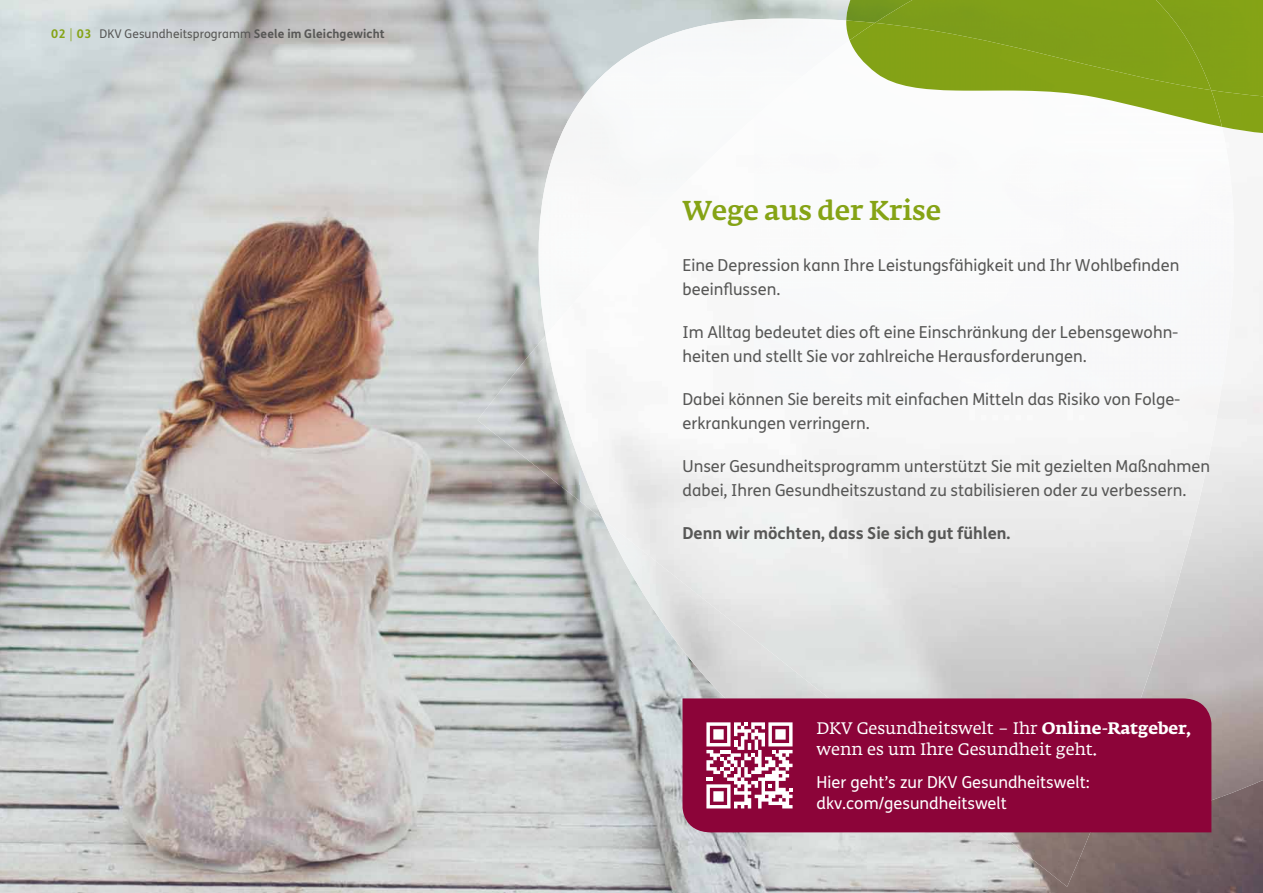
<style>
.page{position:relative;width:1263px;height:893px;background:#fff}
.page>*{position:absolute;margin:0;border:0;box-sizing:border-box;transform-origin:0 0}
.t1{font:500 27px "Fedra Serif A Pro";color:#85a315}
.t2{font:16.5px/23.9px "FS Me";color:#575756}
.t3{font:16.5px/21px "Fedra Serif A Pro";color:#fff}
.t4{font:16.5px/21px "FS Me";color:#fff}
.t5{font:700 16.5px "FS Me";color:#575756}
.t6{font:12px "FS Me";letter-spacing:.01em;color:#575756}
.s1{font-weight:700;color:#85a315}
.s2{font-weight:300;color:#85a315}
.s3{font-weight:700}
</style>
<div class="page">
<img style="left:0;top:0;width:1263px;height:893px">
<img style="left:591px;top:19px;width:255px;height:100px">
<img style="left:539px;top:86px;width:52px;height:249px">
<img style="left:1221px;top:133px;width:42px;height:665px">
<img style="left:591px;top:119px;width:110px;height:51px">
<img style="left:591px;top:170px;width:58px;height:51px">
<img style="left:591px;top:221px;width:6px;height:50px">
<img style="left:591px;top:271px;width:6px;height:3px">
<img style="left:1170px;top:621px;width:51px;height:208px">
<img style="left:601px;top:568px;width:42px;height:27px">
<img style="left:643px;top:568px;width:53px;height:100px">
<img style="left:696px;top:621px;width:52px;height:77px">
<img style="left:477px;top:335px;width:69px;height:151px">
<img style="left:579px;top:508px;width:18px;height:13px">
<img style="left:993px;top:832px;width:99px;height:55px">
<img style="left:753px;top:40px;width:312px;height:369px">
<img style="left:1065px;top:133px;width:170px;height:277px">
<img style="left:701px;top:92px;width:53px;height:582px">
<img style="left:649px;top:145px;width:53px;height:476px">
<img style="left:597px;top:198px;width:53px;height:370px">
<img style="left:546px;top:274px;width:52px;height:234px">
<img style="left:753px;top:409px;width:469px;height:212px">
<img style="left:858px;top:620px;width:312px;height:78px">
<img style="left:753px;top:620px;width:105px;height:78px">
<img style="left:1211px;top:0;width:52px;height:20px">
<img style="left:846px;top:0;width:29px;height:20px">
<img style="left:846px;top:20px;width:417px;height:113px">
<div style="left:875px;top:0;width:336px;height:23px;background:#81a018"></div>
<img style="left:850px;top:23px;width:372px;height:104px">
<div style="left:682px;top:698px;width:529px;height:134px;background:#8c0439"></div>
<svg style="left:706px;top:722px;width:86px;height:86px"></svg>
<p class="t6" style="left:51px;top:30px;width:335px"><span class="s1">02</span> <span class="s2">|</span> <span class="s1">03</span> DKV Gesundheitsprogramm <span class="s3">Seele im Gleichgewicht</span></p>
<h1 class="t1" style="left:682px;top:197px;width:260px">Wege aus der Krise</h1>
<p class="t2" style="left:682px;top:255px;width:498px">Eine Depression kann Ihre Leistungsfähigkeit und Ihr Wohlbefinden beeinflussen.</p>
<p class="t2" style="left:682px;top:322px;width:497px">Im Alltag bedeutet dies oft eine Einschränkung der Lebensgewohn&shy;heiten und stellt Sie vor zahlreiche Herausforderungen.</p>
<p class="t2" style="left:682px;top:389px;width:499px">Dabei können Sie bereits mit einfachen Mitteln das Risiko von Folge&shy;erkrankungen verringern.</p>
<p class="t2" style="left:682px;top:456px;width:529px">Unser Gesundheitsprogramm unterstützt Sie mit gezielten Maßnahmen dabei, Ihren Gesundheitszustand zu stabilisieren oder zu verbessern.</p>
<p class="t5" style="left:682px;top:527px;width:330px">Denn wir möchten, dass Sie sich gut fühlen.</p>
<p class="t3" style="left:816px;top:719px;width:376px">DKV Gesundheitswelt – Ihr <span class="s3">Online-Ratgeber, </span>wenn es um Ihre Gesundheit geht.</p>
<p class="t4" style="left:816px;top:773px;width:275px">Hier geht’s zur DKV Gesundheitswelt: dkv.com/gesundheitswelt</p>
</div>
